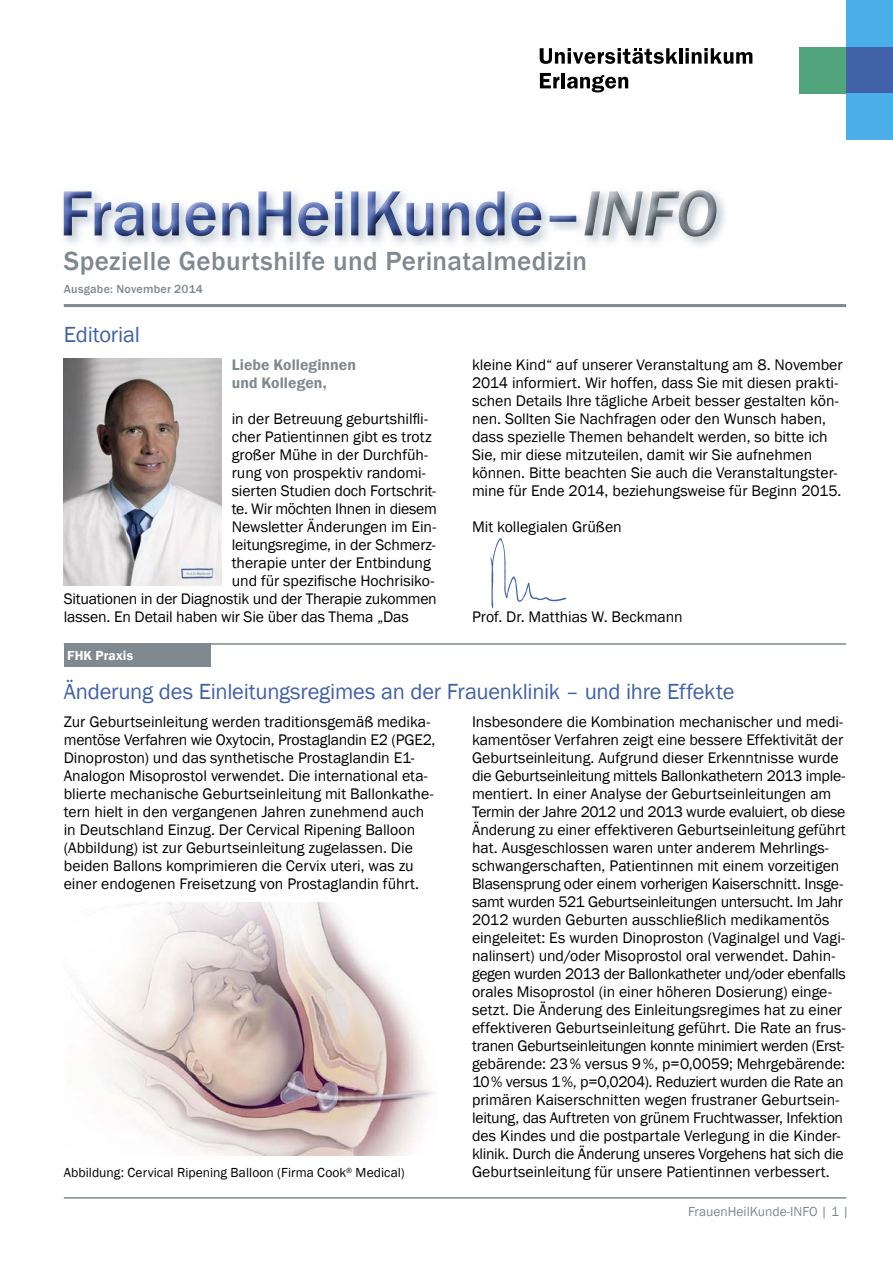
<style>
.page{position:relative;width:893px;height:1263px;background:#fff}
.page>*{position:absolute;margin:0;border:0;box-sizing:border-box;transform-origin:0 0}
.t1{font:500 27px "Franklin Gothic";letter-spacing:.015em;color:#80898f}
.t2{font:22.5px "Franklin Gothic";letter-spacing:-.01em;color:#4161a8}
.t3{font:15.75px/18px "Franklin Gothic";letter-spacing:-.005em;color:#000}
.t4{font:600 15.75px/18px "Franklin Gothic";letter-spacing:.005em;color:#80898f}
.t5{font:13.5px "Franklin Gothic";letter-spacing:.005em;color:#000}
.t6{font:13.5px "Franklin Gothic";color:#80898f}
.t7{font:600 13.5px "Franklin Gothic";letter-spacing:.01em;color:#fff}
.t8{font:500 12px "Franklin Gothic";letter-spacing:.02em;color:#80898f}
</style>
<div class="page">
<img style="left:64px;top:359px;width:157px;height:227px">
<img style="left:83px;top:902px;width:352px;height:253px">
<hr style="left:64px;top:1197px;width:782px;height:1px;background:#80898f">
<div style="left:64px;top:643px;width:146px;height:24px;background:#80898f"></div>
<hr style="left:64px;top:643px;width:782px;height:2px;background:#80898f">
<img style="left:490px;top:538px;width:76px;height:70px">
<svg style="left:540px;top:73px;width:19px;height:15px"></svg>
<hr style="left:561px;top:73px;width:4px;height:15px;background:#000">
<svg style="left:567px;top:75px;width:61px;height:17px"></svg>
<hr style="left:679px;top:48px;width:3px;height:16px;background:#000">
<svg style="left:685px;top:48px;width:68px;height:16px"></svg>
<svg style="left:540px;top:48px;width:137px;height:16px"></svg>
<div style="left:799px;top:47px;width:47px;height:47px;background:#51a47b"></div>
<div style="left:846px;top:47px;width:47px;height:47px;background:#4161a8"></div>
<div style="left:846px;top:0;width:47px;height:47px;background:#4aafe8"></div>
<div style="left:846px;top:94px;width:47px;height:46px;background:#4aafe8"></div>
<img style="left:63px;top:191px;width:663px;height:54px">
<img style="left:511px;top:222px;width:30px;height:14px">
<img style="left:476px;top:222px;width:29px;height:14px">
<img style="left:406px;top:222px;width:27px;height:14px">
<img style="left:298px;top:202px;width:30px;height:34px">
<img style="left:186px;top:202px;width:30px;height:34px">
<img style="left:152px;top:203px;width:27px;height:33px">
<img style="left:114px;top:202px;width:30px;height:34px">
<img style="left:442px;top:222px;width:27px;height:13px">
<img style="left:335px;top:222px;width:67px;height:13px">
<img style="left:258px;top:191px;width:33px;height:44px">
<img style="left:222px;top:202px;width:27px;height:33px">
<img style="left:95px;top:202px;width:16px;height:33px">
<img style="left:64px;top:191px;width:28px;height:44px">
<img style="left:335px;top:191px;width:241px;height:31px">
<img style="left:645px;top:190px;width:72px;height:47px">
<img style="left:584px;top:191px;width:59px;height:44px">
<hr style="left:64px;top:304px;width:782px;height:3px;background:#80898f">
<h1 class="t1" style="left:64px;top:245px;width:525px">Spezielle Geburtshilfe und Perinatalmedizin</h1>
<p class="t8" style="left:64px;top:282px;width:141px">Ausgabe: November 2014</p>
<h2 class="t2" style="left:64px;top:321px;width:78px">Editorial</h2>
<p class="t4" style="left:232px;top:355px;width:126px">Liebe Kolleginnen und Kollegen,</p>
<p class="t3" style="left:232px;top:409px;width:198px">in der Betreuung geburtshilfli-</p>
<p class="t3" style="left:232px;top:427px;width:201px">cher Patientinnen gibt es trotz</p>
<p class="t3" style="left:232px;top:445px;width:198px">großer Mühe in der Durchfüh-</p>
<p class="t3" style="left:232px;top:463px;width:196px">rung von prospektiv randomi-</p>
<p class="t3" style="left:232px;top:481px;width:206px">sierten Studien doch Fortschrit-</p>
<p class="t3" style="left:232px;top:499px;width:207px">te. Wir möchten Ihnen in diesem</p>
<p class="t3" style="left:232px;top:517px;width:206px">Newsletter Änderungen im Ein-</p>
<p class="t3" style="left:232px;top:535px;width:206px">leitungsregime, in der Schmerz-</p>
<p class="t3" style="left:232px;top:553px;width:200px">therapie unter der Entbindung</p>
<p class="t3" style="left:232px;top:571px;width:204px">und für spezifische Hochrisiko-</p>
<p class="t3" style="left:64px;top:589px;width:375px">Situationen in der Diagnostik und der Therapie zukommen</p>
<p class="t3" style="left:64px;top:607px;width:346px">lassen. En Detail haben wir Sie über das Thema „Das</p>
<p class="t3" style="left:472px;top:355px;width:372px">kleine Kind“ auf unserer Veranstaltung am 8. November 2014 informiert. Wir hoffen, dass Sie mit diesen prakti&shy;schen Details Ihre tägliche Arbeit besser gestalten kön&shy;nen. Sollten Sie Nachfragen oder den Wunsch haben, dass spezielle Themen behandelt werden, so bitte ich Sie, mir diese mitzuteilen, damit wir Sie aufnehmen können. Bitte beachten Sie auch die Veranstaltungster&shy;mine für Ende 2014, beziehungsweise für Beginn 2015.</p>
<p class="t3" style="left:472px;top:517px;width:151px">Mit kollegialen Grüßen</p>
<p class="t3" style="left:472px;top:607px;width:212px">Prof. Dr. Matthias W. Beckmann</p>
<p class="t7" style="left:67px;top:647px;width:68px">FHK Praxis</p>
<h2 class="t2" style="left:64px;top:679px;width:672px">Änderung des Einleitungsregimes an der Frauenklinik – und ihre Effekte</h2>
<p class="t3" style="left:64px;top:713px;width:373px">Zur Geburtseinleitung werden traditionsgemäß medika&shy;mentöse Verfahren wie Oxytocin, Prostaglandin E2 (PGE2, Dinoproston) und das synthetische Prostaglandin E1- Analogon Misoprostol verwendet. Die international eta&shy;blierte mechanische Geburtseinleitung mit Ballonkathe&shy;tern hielt in den vergangenen Jahren zunehmend auch in Deutschland Einzug. Der Cervical Ripening Balloon (Abbildung) ist zur Geburtseinleitung zugelassen. Die beiden Ballons komprimieren die Cervix uteri, was zu einer endogenen Freisetzung von Prostaglandin führt.</p>
<p class="t3" style="left:472px;top:713px;width:375px">Insbesondere die Kombination mechanischer und medi&shy;kamentöser Verfahren zeigt eine bessere Effektivität der Geburtseinleitung. Aufgrund dieser Erkenntnisse wurde die Geburtseinleitung mittels Ballonkathetern 2013 imple&shy;mentiert. In einer Analyse der Geburtseinleitungen am Termin der Jahre 2012 und 2013 wurde evaluiert, ob diese Änderung zu einer effektiveren Geburtseinleitung geführt hat. Ausgeschlossen waren unter anderem Mehrlings&shy;schwangerschaften, Patientinnen mit einem vorzeitigen Blasensprung oder einem vorherigen Kaiserschnitt. Insge&shy;samt wurden 521 Geburtseinleitungen untersucht. Im Jahr 2012 wurden Geburten ausschließlich medikamentös eingeleitet: Es wurden Dinoproston (Vaginalgel und Vagi&shy;nalinsert) und/oder Misoprostol oral verwendet. Dahin&shy;gegen wurden 2013 der Ballonkatheter und/oder ebenfalls orales Misoprostol (in einer höheren Dosierung) einge&shy;setzt. Die Änderung des Einleitungsregimes hat zu einer effektiveren Geburtseinleitung geführt. Die Rate an frus&shy;tranen Geburtseinleitungen konnte minimiert werden (Erst&shy;gebärende: 23 % versus 9 %, p=0,0059; Mehrgebärende:<br>10 % versus 1 %, p=0,0204). Reduziert wurden die Rate an primären Kaiserschnitten wegen frustraner Geburtsein&shy;leitung, das Auftreten von grünem Fruchtwasser, Infektion des Kindes und die postpartale Verlegung in die Kinder&shy;klinik. Durch die Änderung unseres Vorgehens hat sich die</p>
<p class="t5" style="left:64px;top:1165px;width:343px">Abbildung: Cervical Ripening Balloon (Firma Cook<sup>®</sup> Medical)</p>
<p class="t3" style="left:472px;top:1163px;width:359px">Geburtseinleitung für unsere Patientinnen verbessert.</p>
<p class="t6" style="left:688px;top:1204px;width:162px">FrauenHeilKunde-INFO | 1 |</p>
</div>
